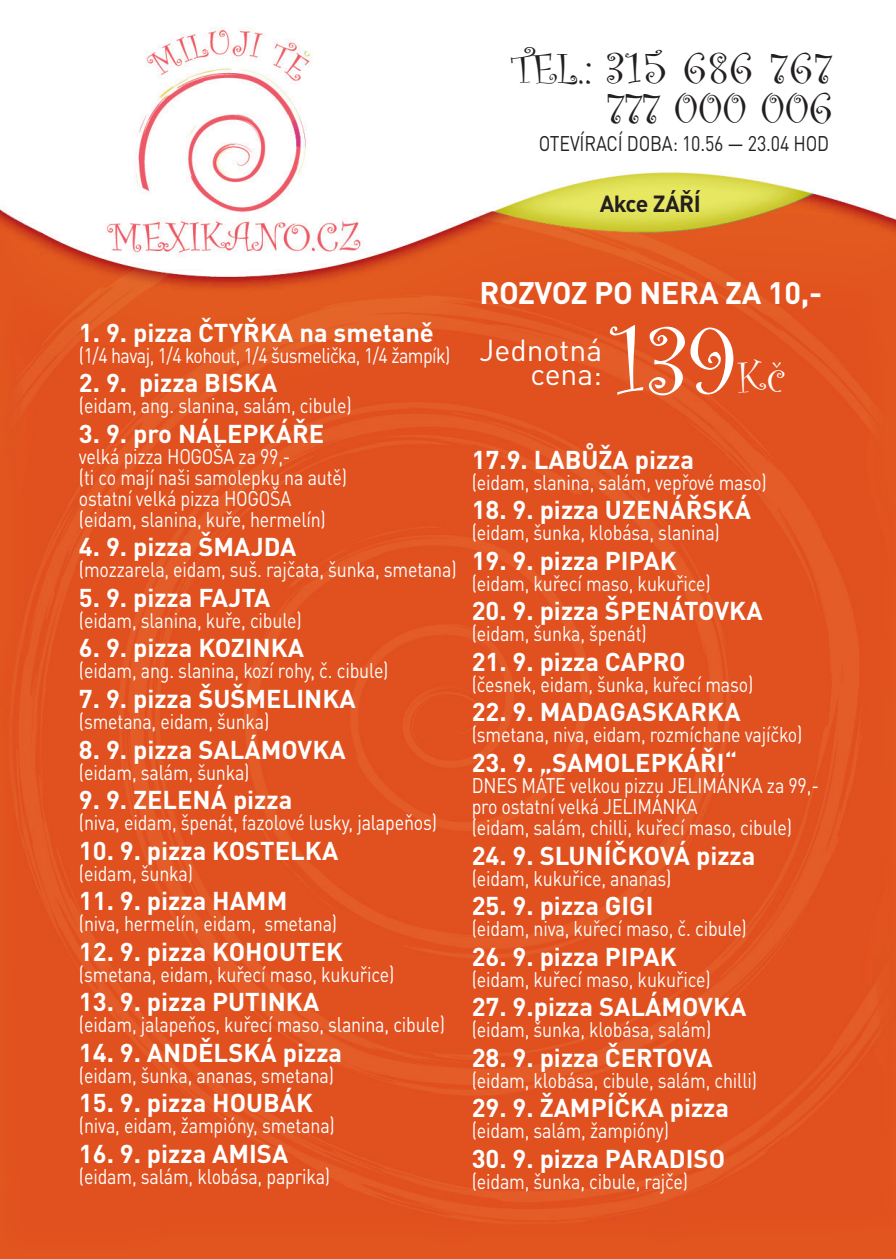
<style>
.page{position:relative;width:896px;height:1259px;background:#fff}
.page>*{position:absolute;margin:0;border:0;box-sizing:border-box;transform-origin:0 0}
.t1{font:100.2px "Curlz";color:#fff}
.t2{font:45.3px/40.2px "Curlz";color:#231f20;text-align:right}
.t3{font:700 30.6px "DIN Pro";letter-spacing:-.01em;color:#fff}
.t4{font:30px/24px "DIN Pro";color:#fff;text-align:right}
.t5{font:700 25.5px "DIN Pro";color:#fff}
.t6{font:700 23.1px "DIN Pro";letter-spacing:-.02em;color:#231f20}
.t7{font:21px/21px "DIN Pro";letter-spacing:-.01em;color:#fff;scale:.85 1}
.t8{font:21px "DIN Pro";letter-spacing:-.03em;color:#fff;scale:.85 1}
.t9{font:21px "DIN Pro";letter-spacing:-.01em;color:#231f20;scale:.85 1}
.s1{font-size:46.8px}
</style>
<div class="page">
<img style="left:0;top:27px;width:895px;height:1231px">
<div style="left:369px;top:11px;width:526px;height:151px;background:#fff"></div>
<h2 class="t2" style="left:512px;top:46px;width:321px">TEL.: 315 686 767<br>777 000 006</h2>
<p class="t9" style="left:538px;top:136px;width:343px">OTEVÍRACÍ DOBA: 10.56 — 23.04 HOD</p>
<p class="t6" style="left:599px;top:195px;width:103px">Akce ZÁŘÍ</p>
<p class="t5" style="left:79px;top:323px;width:356px">1. 9. pizza ČTYŘKA na smetaně</p>
<p class="t8" style="left:79px;top:348px;width:438px">(1/4 havaj, 1/4 kohout, 1/4 šusmelička, 1/4 žampík)</p>
<p class="t5" style="left:79px;top:374px;width:200px">2. 9. pizza BISKA</p>
<p class="t7" style="left:79px;top:397px;width:322px">(eidam, ang. slanina, salám, cibule)</p>
<p class="t5" style="left:79px;top:424px;width:247px">3. 9. pro NÁLEPKÁŘE</p>
<p class="t7" style="left:79px;top:448px;width:317px">velká pizza HOGOŠA za 99,-<br>(ti co mají naši samolepku na autě) ostatní velká pizza HOGOŠA (eidam, slanina, kuře, hermelín)</p>
<p class="t5" style="left:79px;top:538px;width:219px">4. 9. pizza ŠMAJDA</p>
<p class="t7" style="left:79px;top:561px;width:445px">(mozzarela, eidam, suš. rajčata, šunka, smetana)</p>
<p class="t5" style="left:79px;top:588px;width:193px">5. 9. pizza FAJTA</p>
<p class="t7" style="left:79px;top:612px;width:264px">(eidam, slanina, kuře, cibule)</p>
<p class="t5" style="left:79px;top:639px;width:226px">6. 9. pizza KOZINKA</p>
<p class="t7" style="left:79px;top:662px;width:365px">(eidam, ang. slanina, kozí rohy, č. cibule)</p>
<p class="t5" style="left:79px;top:690px;width:278px">7. 9. pizza ŠUŠMELINKA</p>
<p class="t7" style="left:79px;top:713px;width:225px">(smetana, eidam, šunka)</p>
<p class="t5" style="left:79px;top:740px;width:268px">8. 9. pizza SALÁMOVKA</p>
<p class="t7" style="left:79px;top:763px;width:202px">(eidam, salám, šunka)</p>
<p class="t5" style="left:79px;top:791px;width:215px">9. 9. ZELENÁ pizza</p>
<p class="t7" style="left:79px;top:814px;width:423px">(niva, eidam, špenát, fazolové lusky, jalapeňos)</p>
<p class="t5" style="left:79px;top:841px;width:261px">10. 9. pizza KOSTELKA</p>
<p class="t7" style="left:79px;top:864px;width:136px">(eidam, šunka)</p>
<p class="t5" style="left:79px;top:892px;width:210px">11. 9. pizza HAMM</p>
<p class="t7" style="left:79px;top:915px;width:305px">(niva, hermelín, eidam, smetana)</p>
<p class="t5" style="left:79px;top:942px;width:265px">12. 9. pizza KOHOUTEK</p>
<p class="t7" style="left:79px;top:965px;width:372px">(smetana, eidam, kuřecí maso, kukuřice)</p>
<p class="t5" style="left:79px;top:993px;width:242px">13. 9. pizza PUTINKA</p>
<p class="t7" style="left:79px;top:1016px;width:432px">(eidam, jalapeňos, kuřecí maso, slanina, cibule)</p>
<p class="t5" style="left:79px;top:1043px;width:264px">14. 9. ANDĚLSKÁ pizza</p>
<p class="t7" style="left:79px;top:1066px;width:301px">(eidam, šunka, ananas, smetana)</p>
<p class="t5" style="left:79px;top:1094px;width:235px">15. 9. pizza HOUBÁK</p>
<p class="t7" style="left:79px;top:1117px;width:302px">(niva, eidam, žampióny, smetana)</p>
<p class="t5" style="left:79px;top:1144px;width:211px">16. 9. pizza AMISA</p>
<p class="t7" style="left:79px;top:1167px;width:297px">(eidam, salám, klobása, paprika)</p>
<h3 class="t3" style="left:479px;top:282px;width:344px">ROZVOZ PO NERA ZA 10,-</h3>
<h3 class="t4" style="left:479px;top:342px;width:124px">Jednotná cena:</h3>
<h1 class="t1" style="left:612px;top:289px;width:174px">139<span class="s1">Kcˇ</span></h1>
<p class="t5" style="left:471px;top:450px;width:224px">17.9. LABŮŽA pizza</p>
<p class="t7" style="left:471px;top:474px;width:348px">(eidam, slanina, salám, vepřové maso)</p>
<p class="t5" style="left:471px;top:501px;width:281px">18. 9. pizza UZENÁŘSKÁ</p>
<p class="t7" style="left:471px;top:524px;width:293px">(eidam, šunka, klobása, slanina)</p>
<p class="t5" style="left:471px;top:551px;width:206px">19. 9. pizza PIPAK</p>
<p class="t7" style="left:471px;top:575px;width:282px">(eidam, kuřecí maso, kukuřice)</p>
<p class="t5" style="left:471px;top:602px;width:292px">20. 9. pizza ŠPENÁTOVKA</p>
<p class="t7" style="left:471px;top:625px;width:207px">(eidam, šunka, špenát)</p>
<p class="t5" style="left:471px;top:652px;width:215px">21. 9. pizza CAPRO</p>
<p class="t7" style="left:471px;top:676px;width:333px">(česnek, eidam, šunka, kuřecí maso)</p>
<p class="t5" style="left:471px;top:703px;width:270px">22. 9. MADAGASKARKA</p>
<p class="t7" style="left:471px;top:726px;width:390px">(smetana, niva, eidam, rozmíchane vajíčko)</p>
<p class="t5" style="left:471px;top:753px;width:267px">23. 9. „SAMOLEPKÁŘI“</p>
<p class="t7" style="left:471px;top:777px;width:410px">DNES MÁTE velkou pizzu JELIMÁNKA za 99,- pro ostatní velká JELIMÁNKA<br>(eidam, salám, chilli, kuřecí maso, cibule)</p>
<p class="t5" style="left:471px;top:846px;width:285px">24. 9. SLUNÍČKOVÁ pizza</p>
<p class="t7" style="left:471px;top:869px;width:236px">(eidam, kukuřice, ananas)</p>
<p class="t5" style="left:471px;top:896px;width:183px">25. 9. pizza GIGI</p>
<p class="t7" style="left:471px;top:920px;width:325px">(eidam, niva, kuřecí maso, č. cibule)</p>
<p class="t5" style="left:471px;top:947px;width:206px">26. 9. pizza PIPAK</p>
<p class="t7" style="left:471px;top:970px;width:282px">(eidam, kuřecí maso, kukuřice)</p>
<p class="t5" style="left:471px;top:997px;width:276px">27. 9.pizza SALÁMOVKA</p>
<p class="t7" style="left:471px;top:1021px;width:283px">(eidam, šunka, klobása, salám)</p>
<p class="t5" style="left:471px;top:1048px;width:242px">28. 9. pizza ČERTOVA</p>
<p class="t7" style="left:471px;top:1071px;width:337px">(eidam, klobása, cibule, salám, chilli)</p>
<p class="t5" style="left:471px;top:1098px;width:259px">29. 9. ŽAMPÍČKA pizza</p>
<p class="t7" style="left:471px;top:1122px;width:233px">(eidam, salám, žampióny)</p>
<p class="t5" style="left:471px;top:1149px;width:255px">30. 9. pizza PARADISO</p>
<p class="t7" style="left:471px;top:1172px;width:256px">(eidam, šunka, cibule, rajče)</p>
</div>
